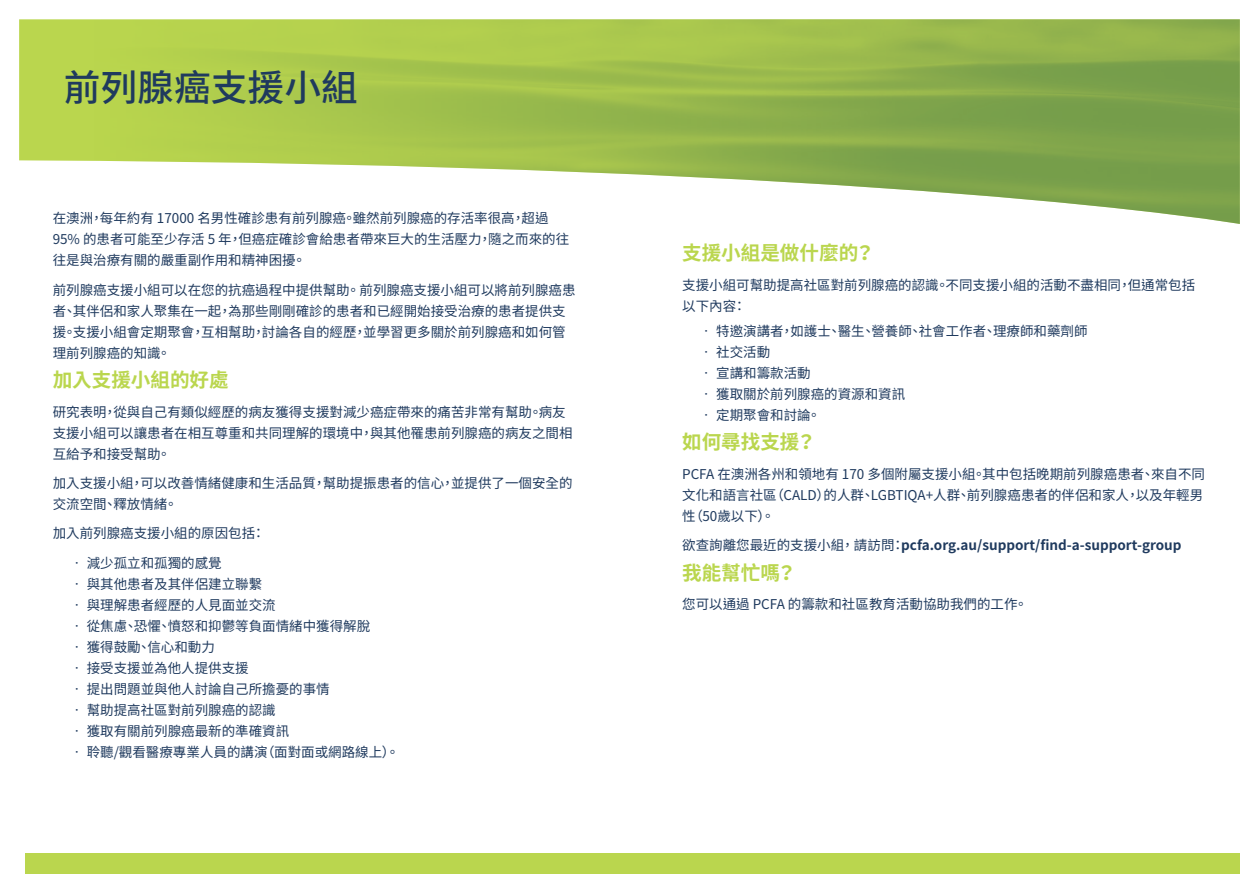
<style>
.page{position:relative;width:1259px;height:893px;background:#fff}
.page>*{position:absolute;margin:0;border:0;box-sizing:border-box;transform-origin:0 0}
.t1{font:500 36.75px "Source Han Sans TW";color:#1f3a5e}
.t2{font:700 19.5px "Source Han Sans TW";color:#bad64e}
.t3{font:13.5px/21px "Source Han Sans TW";color:#1f3a5e}
.t4{font:700 13.5px "Source Han Sans TW";color:#1f3a5e}
.s1{font-weight:400}
</style>
<div class="page">
<div style="left:19px;top:19px;width:54px;height:142px;background:#bad64e"></div>
<img style="left:73px;top:19px;width:1166px;height:205px">
<div style="left:25px;top:853px;width:1214px;height:21px;background:#bad64e"></div>
<p class="t1" style="left:64px;top:67px;width:295px">前列腺癌支援小組</p>
<p class="t3" style="left:53px;top:208px;width:518px">在澳洲，每年約有 17000 名男性確診患有前列腺癌。雖然前列腺癌的存活率很高，超過<br>95% 的患者可能至少存活 5 年，但癌症確診會給患者帶來巨大的生活壓力，隨之而來的往往是與治療有關的嚴重副作用和精神困擾。</p>
<p class="t3" style="left:53px;top:280px;width:524px">前列腺癌支援小組可以在您的抗癌過程中提供幫助。 前列腺癌支援小組可以將前列腺癌患者、其伴侶和家人聚集在一起，為那些剛剛確診的患者和已經開始接受治療的患者提供支援。支援小組會定期聚會，互相幫助，討論各自的經歷，並學習更多關於前列腺癌和如何管理前列腺癌的知識。</p>
<p class="t2" style="left:53px;top:369px;width:178px">加入支援小組的好處</p>
<p class="t3" style="left:53px;top:401px;width:521px">研究表明，從與自己有類似經歷的病友獲得支援對減少癌症帶來的痛苦非常有幫助。病友支援小組可以讓患者在相互尊重和共同理解的環境中，與其他罹患前列腺癌的病友之間相互給予和接受幫助。</p>
<p class="t3" style="left:53px;top:473px;width:521px">加入支援小組，可以改善情緒健康和生活品質，幫助提振患者的信心，並提供了一個安全的交流空間、釋放情緒。</p>
<p class="t3" style="left:53px;top:523px;width:214px">加入前列腺癌支援小組的原因包括：</p>
<p class="t3" style="left:70px;top:552px;width:153px">• 減少孤立和孤獨的感覺</p>
<p class="t3" style="left:70px;top:573px;width:194px">• 與其他患者及其伴侶建立聯繫</p>
<p class="t3" style="left:70px;top:594px;width:207px">• 與理解患者經歷的人見面並交流</p>
<p class="t3" style="left:70px;top:615px;width:302px">• 從焦慮、恐懼、憤怒和抑鬱等負面情緒中獲得解脫</p>
<p class="t3" style="left:70px;top:636px;width:146px">• 獲得鼓勵、信心和動力</p>
<p class="t3" style="left:70px;top:657px;width:180px">• 接受支援並為他人提供支援</p>
<p class="t3" style="left:70px;top:678px;width:261px">• 提出問題並與他人討論自己所擔憂的事情</p>
<p class="t3" style="left:70px;top:699px;width:207px">• 幫助提高社區對前列腺癌的認識</p>
<p class="t3" style="left:70px;top:720px;width:221px">• 獲取有關前列腺癌最新的準確資訊</p>
<p class="t3" style="left:70px;top:741px;width:330px">• 聆聽/觀看醫療專業人員的講演（面對面或網路線上）。</p>
<p class="t2" style="left:682px;top:242px;width:194px">支援小組是做什麼的？</p>
<p class="t3" style="left:682px;top:274px;width:514px">支援小組可幫助提高社區對前列腺癌的認識。不同支援小組的活動不盡相同，但通常包括以下內容：</p>
<p class="t3" style="left:699px;top:321px;width:389px">• 特邀演講者，如護士、醫生、營養師、社會工作者、理療師和藥劑師</p>
<p class="t3" style="left:699px;top:342px;width:72px">• 社交活動</p>
<p class="t3" style="left:699px;top:363px;width:113px">• 宣講和籌款活動</p>
<p class="t3" style="left:699px;top:384px;width:207px">• 獲取關於前列腺癌的資源和資訊</p>
<p class="t3" style="left:699px;top:405px;width:123px">• 定期聚會和討論。</p>
<p class="t2" style="left:682px;top:431px;width:135px">如何尋找支援？</p>
<p class="t3" style="left:682px;top:464px;width:524px">PCFA 在澳洲各州和領地有 170 多個附屬支援小組。其中包括晚期前列腺癌患者、來自不同文化和語言社區（CALD）的人群、LGBTIQA+人群、前列腺癌患者的伴侶和家人，以及年輕男性（50歲以下）。</p>
<p class="t4" style="left:682px;top:538px;width:501px"><span class="s1">欲查詢離您最近的支援小組， 請訪問：</span>pcfa.org.au/support/find-a-support-group</p>
<p class="t2" style="left:682px;top:561px;width:116px">我能幫忙嗎？</p>
<p class="t3" style="left:682px;top:594px;width:347px">您可以通過 PCFA 的籌款和社區教育活動協助我們的工作。</p>
</div>
